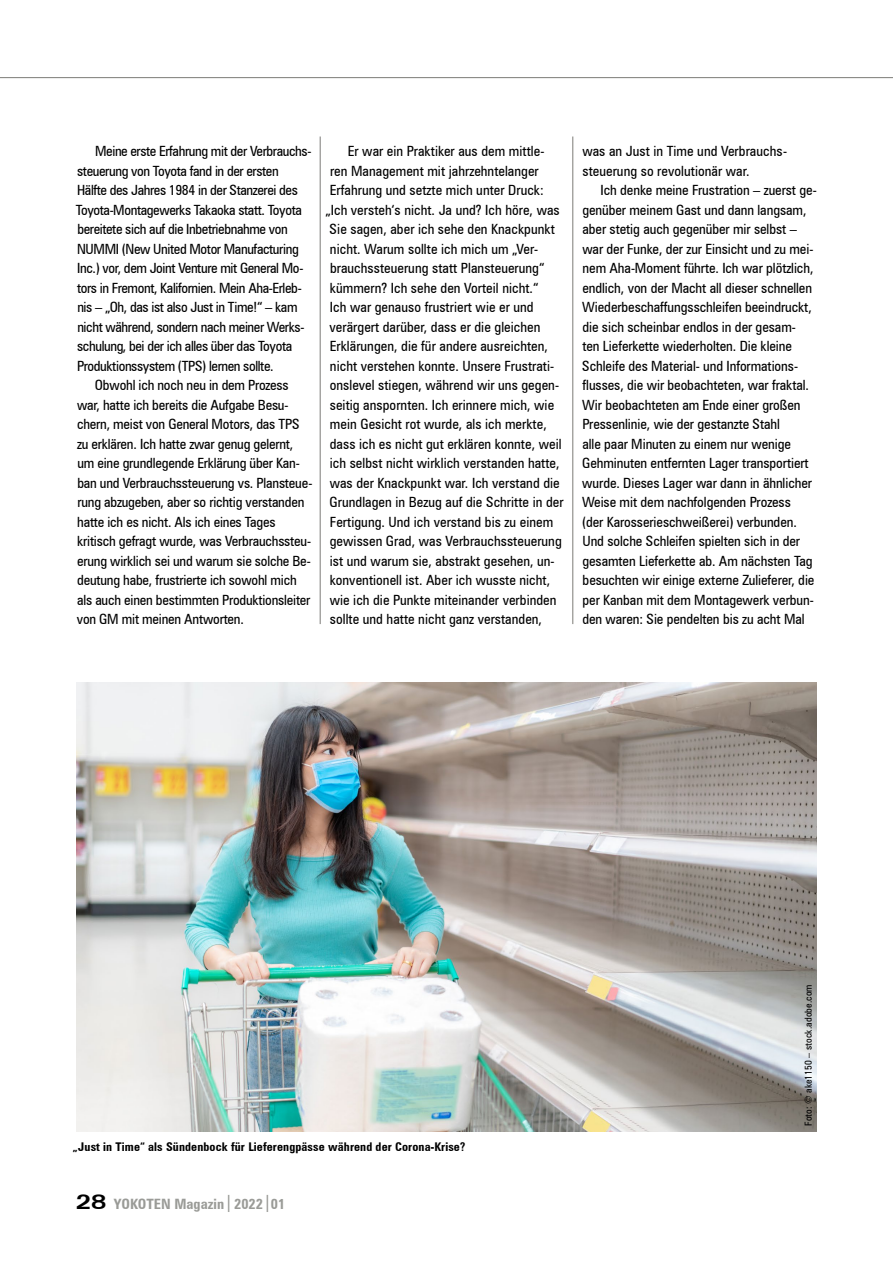
<style>
.page{position:relative;width:893px;height:1263px;background:#fff}
.page>*{position:absolute;margin:0;border:0;box-sizing:border-box;transform-origin:0 0}
.t1{font:700 condensed 14.25px "Zurich BT";letter-spacing:.005em;color:#9a9b97}
.t2{font:condensed 14.1px/19.5px "Zurich BT";letter-spacing:-.005em;color:#000}
.t3{font:condensed 14.1px "Zurich BT";letter-spacing:-.025em;color:#000}
.t4{font:700 condensed 12px "Zurich BT";letter-spacing:.01em;color:#000}
.t5{font:condensed 9.75px "Zurich BT";letter-spacing:.01em;color:#000}
.s1{font-stretch:expanded;font-size:20.25px;color:#000}
.s2{font-weight:400;font-size:17.1px}
</style>
<div class="page">
<hr style="left:0;top:77px;width:893px;height:1px;background:#7c7b77">
<hr style="left:572px;top:137px;width:1px;height:487px;background:#7c7b77">
<hr style="left:320px;top:137px;width:1px;height:487px;background:#7c7b77">
<img style="left:77px;top:682px;width:739px;height:449px">
<p class="t3" style="left:95px;top:142px;width:218px">Meine erste Erfahrung mit der Verbrauchs-</p>
<p class="t3" style="left:77px;top:162px;width:203px">steuerung von Toyota fand in der ersten</p>
<p class="t3" style="left:77px;top:181px;width:222px">Hälfte des Jahres 1984 in der Stanzerei des</p>
<p class="t3" style="left:76px;top:201px;width:228px">Toyota-Montagewerks Takaoka statt. Toyota</p>
<p class="t3" style="left:77px;top:220px;width:212px">bereitete sich auf die Inbetriebnahme von</p>
<p class="t3" style="left:77px;top:240px;width:223px">NUMMI (New United Motor Manufacturing</p>
<p class="t3" style="left:77px;top:259px;width:228px">Inc.) vor, dem Joint Venture mit General Mo-</p>
<p class="t3" style="left:77px;top:279px;width:226px">tors in Fremont, Kalifornien. Mein Aha-Erleb-</p>
<p class="t3" style="left:77px;top:298px;width:222px">nis – „Oh, das ist also Just in Time!“ – kam</p>
<p class="t3" style="left:77px;top:318px;width:229px">nicht während, sondern nach meiner Werks-</p>
<p class="t3" style="left:77px;top:337px;width:217px">schulung, bei der ich alles über das Toyota</p>
<p class="t3" style="left:77px;top:357px;width:198px">Produktionssystem (TPS) lernen sollte.</p>
<p class="t2" style="left:95px;top:375px;width:195px">Obwohl ich noch neu in dem Prozess</p>
<p class="t2" style="left:77px;top:395px;width:213px">war, hatte ich bereits die Aufgabe Besu-</p>
<p class="t2" style="left:77px;top:414px;width:224px">chern, meist von General Motors, das TPS</p>
<p class="t2" style="left:77px;top:434px;width:218px">zu erklären. Ich hatte zwar genug gelernt,</p>
<p class="t2" style="left:77px;top:453px;width:224px">um eine grundlegende Erklärung über Kan-</p>
<p class="t2" style="left:77px;top:473px;width:236px">ban und Verbrauchssteuerung vs. Plansteue-</p>
<p class="t2" style="left:77px;top:492px;width:228px">rung abzugeben, aber so richtig verstanden</p>
<p class="t2" style="left:77px;top:512px;width:200px">hatte ich es nicht. Als ich eines Tages</p>
<p class="t2" style="left:77px;top:531px;width:235px">kritisch gefragt wurde, was Verbrauchssteu-</p>
<p class="t2" style="left:77px;top:551px;width:235px">erung wirklich sei und warum sie solche Be-</p>
<p class="t2" style="left:77px;top:570px;width:221px">deutung habe, frustrierte ich sowohl mich</p>
<p class="t2" style="left:77px;top:590px;width:235px">als auch einen bestimmten Produktionsleiter</p>
<p class="t2" style="left:77px;top:609px;width:168px">von GM mit meinen Antworten.</p>
<p class="t2" style="left:348px;top:141px;width:198px">Er war ein Praktiker aus dem mittle-</p>
<p class="t2" style="left:330px;top:161px;width:210px">ren Management mit jahrzehntelanger</p>
<p class="t2" style="left:330px;top:180px;width:216px">Erfahrung und setzte mich unter Druck:</p>
<p class="t2" style="left:325px;top:200px;width:236px">„Ich versteh‘s nicht. Ja und? Ich höre, was</p>
<p class="t2" style="left:330px;top:219px;width:227px">Sie sagen, aber ich sehe den Knackpunkt</p>
<p class="t2" style="left:330px;top:239px;width:210px">nicht. Warum sollte ich mich um „Ver-</p>
<p class="t2" style="left:330px;top:258px;width:216px">brauchssteuerung statt Plansteuerung“</p>
<p class="t2" style="left:330px;top:278px;width:210px">kümmern? Ich sehe den Vorteil nicht.“</p>
<p class="t2" style="left:330px;top:297px;width:205px">Ich war genauso frustriert wie er und</p>
<p class="t2" style="left:329px;top:317px;width:212px">verärgert darüber, dass er die gleichen</p>
<p class="t2" style="left:330px;top:336px;width:220px">Erklärungen, die für andere ausreichten,</p>
<p class="t2" style="left:330px;top:356px;width:226px">nicht verstehen konnte. Unsere Frustrati-</p>
<p class="t2" style="left:330px;top:375px;width:231px">onslevel stiegen, während wir uns gegen-</p>
<p class="t2" style="left:330px;top:395px;width:226px">seitig anspornten. Ich erinnere mich, wie</p>
<p class="t2" style="left:330px;top:414px;width:218px">mein Gesicht rot wurde, als ich merkte,</p>
<p class="t2" style="left:330px;top:434px;width:233px">dass ich es nicht gut erklären konnte, weil</p>
<p class="t2" style="left:330px;top:453px;width:231px">ich selbst nicht wirklich verstanden hatte,</p>
<p class="t2" style="left:330px;top:473px;width:232px">was der Knackpunkt war. Ich verstand die</p>
<p class="t2" style="left:330px;top:492px;width:235px">Grundlagen in Bezug auf die Schritte in der</p>
<p class="t2" style="left:330px;top:512px;width:225px">Fertigung. Und ich verstand bis zu einem</p>
<p class="t2" style="left:330px;top:531px;width:234px">gewissen Grad, was Verbrauchssteuerung</p>
<p class="t2" style="left:330px;top:551px;width:226px">ist und warum sie, abstrakt gesehen, un-</p>
<p class="t2" style="left:330px;top:570px;width:222px">konventionell ist. Aber ich wusste nicht,</p>
<p class="t2" style="left:330px;top:590px;width:228px">wie ich die Punkte miteinander verbinden</p>
<p class="t2" style="left:330px;top:609px;width:214px">sollte und hatte nicht ganz verstanden,</p>
<p class="t2" style="left:582px;top:141px;width:206px">was an Just in Time und Verbrauchs&shy;steuerung so revolutionär war.</p>
<p class="t2" style="left:582px;top:180px;width:236px;text-indent:19px">Ich denke meine Frustration – zuerst ge&shy;genüber meinem Gast und dann langsam, aber stetig auch gegenüber mir selbst – war der Funke, der zur Einsicht und zu mei&shy;nem Aha-Moment führte. Ich war plötzlich, endlich, von der Macht all dieser schnellen Wiederbeschaffungsschleifen beeindruckt, die sich scheinbar endlos in der gesam-<br>ten Lieferkette wiederholten. Die kleine Schleife des Material- und Informations&shy;flusses, die wir beobachteten, war fraktal.<br>Wir beobachteten am Ende einer großen Pressenlinie, wie der gestanzte Stahl<br>alle paar Minuten zu einem nur wenige Gehminuten entfernten Lager transportiert wurde. Dieses Lager war dann in ähnlicher Weise mit dem nachfolgenden Prozess<br>(der Karosserieschweißerei) verbunden.<br>Und solche Schleifen spielten sich in der gesamten Lieferkette ab. Am nächsten Tag besuchten wir einige externe Zulieferer, die per Kanban mit dem Montagewerk verbun&shy;den waren: Sie pendelten bis zu acht Mal</p>
<p class="t4" style="left:73px;top:1139px;width:394px">„Just in Time“ als Sündenbock für Lieferengpässe während der Corona-Krise?</p>
<p class="t1" style="left:76px;top:1195px;width:211px"><span class="s1">28</span> YOKOTEN Magazin<span class="s2">|</span>2022<span class="s2">|</span>01</p>
<p class="t5" style="left:802px;top:1126px;width:143px;rotate:-90deg">Foto: © ake1150 – stock.adobe.com</p>
</div>
